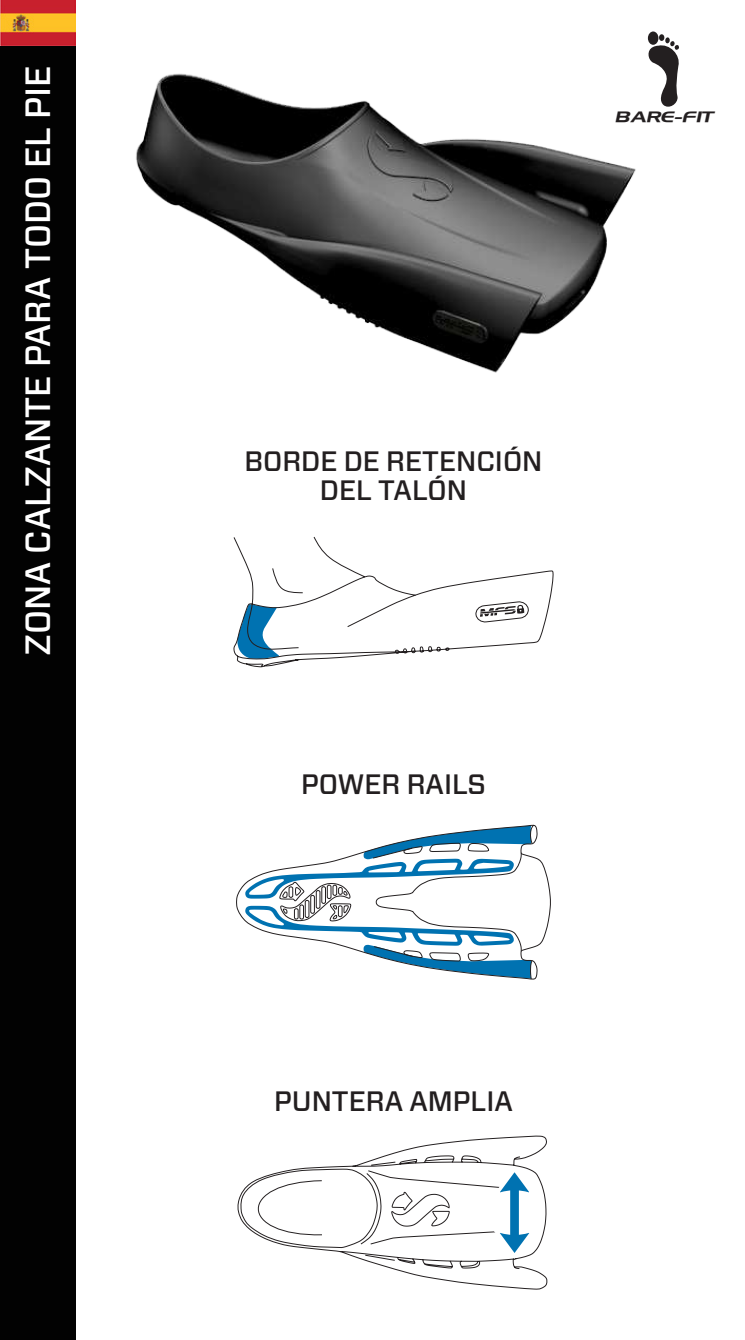
<style>
.page{position:relative;width:745px;height:1340px;background:#fff}
.page>*{position:absolute;margin:0;border:0;box-sizing:border-box;transform-origin:0 0}
.t1{font:500 35px "Forza";color:#fff}
.t2{font:500 28px/29.8px "Forza";color:#231f20;text-align:center}
.t3{font:14.7px "Aero Extended Italic SWFTE";color:#231f20}
</style>
<div class="page">
<div style="left:0;top:0;width:75px;height:1339px;background:#020202"></div>
<img style="left:0;top:0;width:75px;height:45px">
<img style="left:136px;top:73px;width:500px;height:300px">
<svg style="left:647px;top:31px;width:11px;height:14px"></svg>
<svg style="left:658px;top:34px;width:6px;height:7px"></svg>
<svg style="left:647px;top:37px;width:32px;height:70px"></svg>
<svg style="left:233px;top:536px;width:320px;height:131px"></svg>
<svg style="left:236px;top:825px;width:315px;height:154px"></svg>
<svg style="left:245px;top:824px;width:289px;height:155px"></svg>
<svg style="left:237px;top:1135px;width:310px;height:155px"></svg>
<svg style="left:486px;top:1163px;width:56px;height:98px"></svg>
<p class="t1" style="left:19px;top:655px;width:591px;rotate:-90deg">ZONA CALZANTE PARA TODO EL PIE</p>
<p class="t3" style="left:615px;top:108px;width:100px">BARE-FIT</p>
<p class="t2" style="left:244px;top:446px;width:299px">BORDE DE RETENCIÓN<br>DEL TALÓN</p>
<p class="t2" style="left:301px;top:769px;width:186px">POWER RAILS</p>
<p class="t2" style="left:274px;top:1086px;width:240px">PUNTERA AMPLIA</p>
</div>
